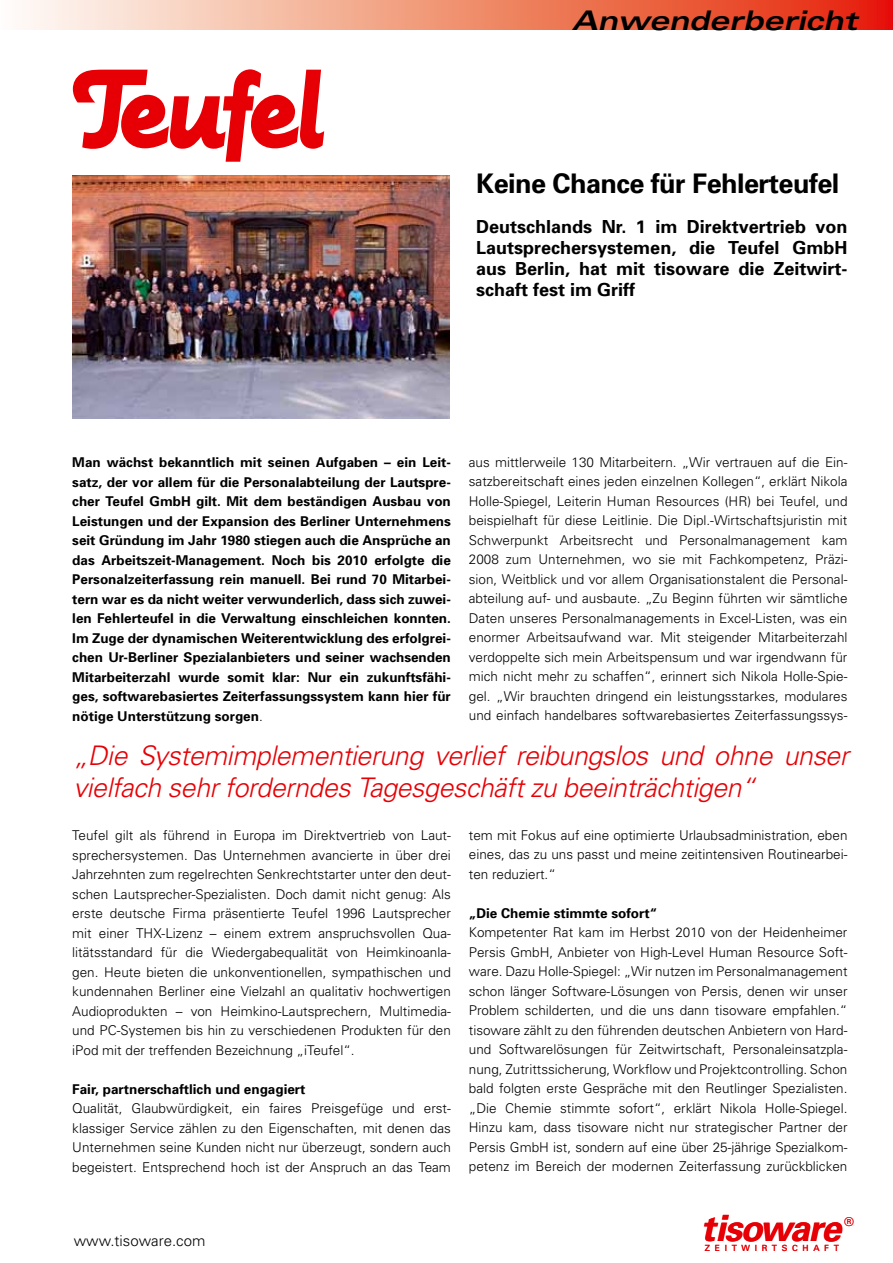
<style>
.page{position:relative;width:893px;height:1263px;background:#fff}
.page>*{position:absolute;margin:0;border:0;box-sizing:border-box;transform-origin:0 0}
.t1{font:italic 700 36.15px "Univers";letter-spacing:-.04em;color:#e60005}
.t2{font:italic 300 27px/32.4px "Univers";letter-spacing:-.02em;color:#e60005}
.t3{font:italic 700 expanded 27px "Univers";color:#000}
.t4{font:700 27px "Univers";letter-spacing:-.02em;color:#000}
.t5{font:700 18px/21px "Univers";color:#000;text-align:justify}
.t6{font:300 15px "Univers";color:#000}
.t7{font:300 13.5px/19.5px "Univers";color:#000;text-align:justify}
.t8{font:700 13.5px/19.5px "Univers";color:#000;text-align:justify}
.t9{font:12px "Univers";color:#e60005}
.t10{font:8.55px "Univers";letter-spacing:.55em;color:#e60005}
.s1{font-weight:300}
</style>
<div class="page">
<svg style="left:73px;top:69px;width:251px;height:93px"></svg>
<div style="left:0;top:0;width:893px;height:30px;background:linear-gradient(to right,#fdfff4,#e42300)"></div>
<img style="left:73px;top:175px;width:376px;height:243px">
<h2 class="t3" style="left:567px;top:4px;width:287px">Anwenderbericht</h2>
<h2 class="t3" style="left:572px;top:5px;width:287px">Anwenderbericht</h2>
<h2 class="t4" style="left:476px;top:166px;width:365px">Keine Chance für Fehlerteufel</h2>
<h3 class="t5" style="left:476px;top:216px;width:373px">Deutschlands Nr. 1 im Direktvertrieb von Lautsprechersystemen, die Teufel GmbH aus Berlin, hat mit tisoware die Zeitwirt&shy;schaft fest im Griff</h3>
<p class="t8" style="left:72px;top:452px;width:380px">Man wächst bekanntlich mit seinen Aufgaben – ein Leit&shy;satz, der vor allem für die Personalabteilung der Lautspre&shy;cher Teufel GmbH gilt. Mit dem beständigen Ausbau von Leistungen und der Expansion des Berliner Unternehmens seit Gründung im Jahr 1980 stiegen auch die Ansprüche an das Arbeitszeit-Management. Noch bis 2010 erfolgte die Personalzeiterfassung rein manuell. Bei rund 70 Mitarbei&shy;tern war es da nicht weiter verwunderlich, dass sich zuwei&shy;len Fehlerteufel in die Verwaltung einschleichen konnten.<br>Im Zuge der dynamischen Weiterentwicklung des erfolgrei&shy;chen Ur-Berliner Spezialanbieters und seiner wachsenden Mitarbeiterzahl wurde somit klar: Nur ein zukunftsfähi&shy;ges, softwarebasiertes Zeiterfassungssystem kann hier für nötige Unterstützung sorgen<span class="s1">.</span></p>
<p class="t7" style="left:469px;top:452px;width:380px">aus mittlerweile 130 Mitarbeitern. „Wir vertrauen auf die Ein&shy;satzbereitschaft eines jeden einzelnen Kollegen“, erklärt Nikola Holle-Spiegel, Leiterin Human Resources (HR) bei Teufel, und beispielhaft für diese Leitlinie. Die Dipl.-Wirtschaftsjuristin mit Schwerpunkt Arbeitsrecht und Personalmanagement kam 2008 zum Unternehmen, wo sie mit Fachkompetenz, Präzi&shy;sion, Weitblick und vor allem Organisationstalent die Personal&shy;abteilung auf- und ausbaute. „Zu Beginn führten wir sämtliche Daten unseres Personalmanagements in Excel-Listen, was ein enormer Arbeitsaufwand war. Mit steigender Mitarbeiterzahl verdoppelte sich mein Arbeitspensum und war irgendwann für mich nicht mehr zu schaffen“, erinnert sich Nikola Holle-Spie&shy;gel. „Wir brauchten dringend ein leistungsstarkes, modulares und einfach handelbares softwarebasiertes Zeiterfassungssys-</p>
<h2 class="t2" style="left:73px;top:738px;width:777px">„Die Systemimplementierung verlief reibungslos und ohne unser vielfach sehr forderndes Tagesgeschäft zu beeinträchtigen“</h2>
<p class="t7" style="left:72px;top:825px;width:380px">Teufel gilt als führend in Europa im Direktvertrieb von Laut&shy;sprechersystemen. Das Unternehmen avancierte in über drei Jahrzehnten zum regelrechten Senkrechtstarter unter den deut&shy;schen Lautsprecher-Spezialisten. Doch damit nicht genug: Als erste deutsche Firma präsentierte Teufel 1996 Lautsprecher mit einer THX-Lizenz – einem extrem anspruchsvollen Qua&shy;litätsstandard für die Wiedergabequalität von Heimkinoanla&shy;gen. Heute bieten die unkonventionellen, sympathischen und kundennahen Berliner eine Vielzahl an qualitativ hochwertigen Audioprodukten – von Heimkino-Lautsprechern, Multimedia&shy;und PC-Systemen bis hin zu verschiedenen Produkten für den iPod mit der treffenden Bezeichnung „iTeufel“.</p>
<p class="t8" style="left:72px;top:1078px;width:235px">Fair, partnerschaftlich und engagiert</p>
<p class="t7" style="left:72px;top:1098px;width:380px">Qualität, Glaubwürdigkeit, ein faires Preisgefüge und erst&shy;klassiger Service zählen zu den Eigenschaften, mit denen das Unternehmen seine Kunden nicht nur überzeugt, sondern auch begeistert. Entsprechend hoch ist der Anspruch an das Team</p>
<p class="t6" style="left:74px;top:1231px;width:133px">www.tisoware.com</p>
<p class="t7" style="left:469px;top:825px;width:380px">tem mit Fokus auf eine optimierte Urlaubsadministration, eben eines, das zu uns passt und meine zeitintensiven Routinearbei&shy;ten reduziert.“</p>
<p class="t8" style="left:469px;top:903px;width:190px">„Die Chemie stimmte sofort“</p>
<p class="t7" style="left:469px;top:922px;width:380px">Kompetenter Rat kam im Herbst 2010 von der Heidenheimer Persis GmbH, Anbieter von High-Level Human Resource Soft&shy;ware. Dazu Holle-Spiegel: „Wir nutzen im Personalmanagement schon länger Software-Lösungen von Persis, denen wir unser Problem schilderten, und die uns dann tisoware empfahlen.“ tisoware zählt zu den führenden deutschen Anbietern von Hard&shy;und Softwarelösungen für Zeitwirtschaft, Personaleinsatzpla&shy;nung, Zutrittssicherung, Workflow und Projektcontrolling. Schon bald folgten erste Gespräche mit den Reutlinger Spezialisten. „Die Chemie stimmte sofort“, erklärt Nikola Holle-Spiegel.<br>Hinzu kam, dass tisoware nicht nur strategischer Partner der Persis GmbH ist, sondern auf eine über 25-jährige Spezialkom&shy;petenz im Bereich der modernen Zeiterfassung zurückblicken</p>
<h1 class="t1" style="left:701px;top:1207px;width:141px">tisoware</h1>
<p class="t9" style="left:844px;top:1214px;width:11px">®</p>
<p class="t10" style="left:705px;top:1243px;width:136px">ZEITWIRTSCHAFT</p>
</div>
